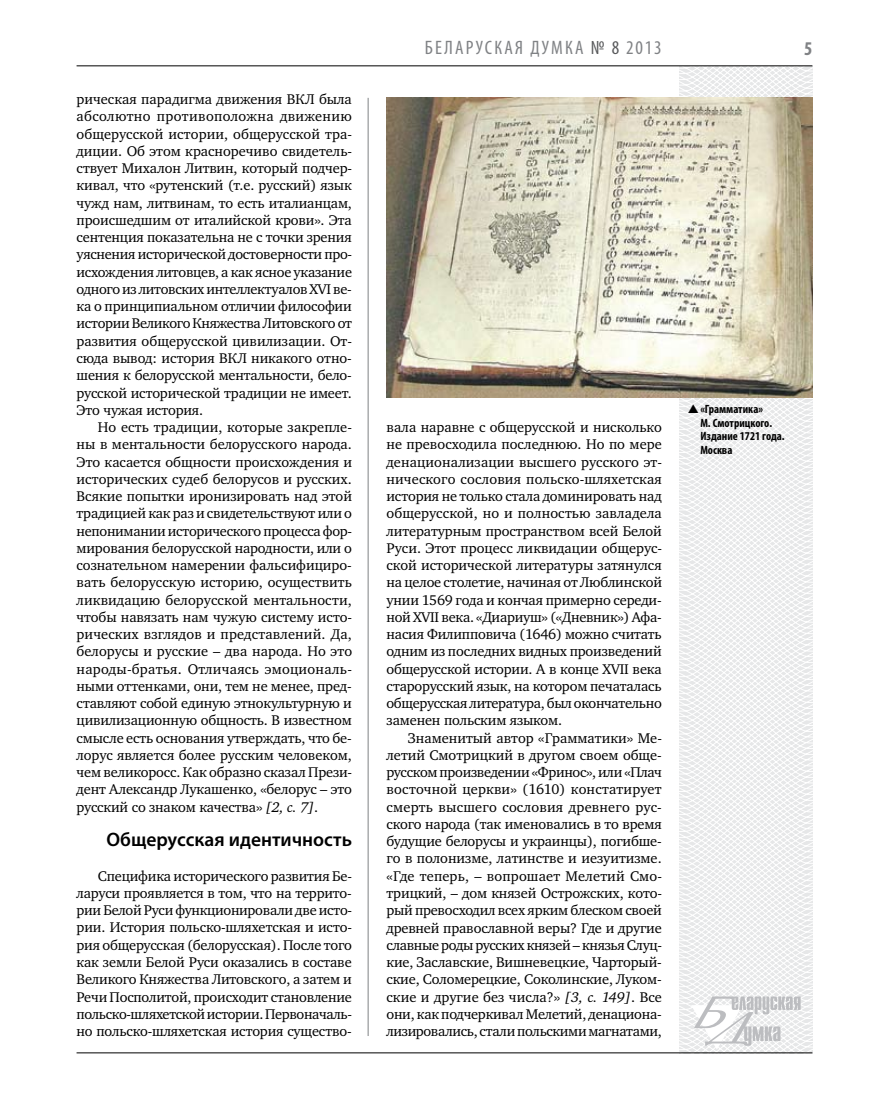
<style>
.page{position:relative;width:872px;height:1106px;background:#fff}
.page>*{position:absolute;margin:0;border:0;box-sizing:border-box;transform-origin:0 0}
.t1{font:600 19.5px "Myriad Pro";color:#000}
.t2{font:condensed 19.5px "Myriad Pro";letter-spacing:.11em;color:#808285}
.t3{font:700 condensed 19.5px "Myriad Pro";color:#808285}
.t4{font:14.4px/17.2px "Charter C";letter-spacing:-.01em;color:#000;text-align:justify}
.t5{font:700 condensed 12px/13.5px "Myriad Pro";color:#000}
.s1{font-style:italic}
.s2{color:#58595b}
</style>
<div class="page">
<hr style="left:368px;top:98px;width:1px;height:938px;background:#808285">
<svg style="left:621px;top:65px;width:192px;height:989px"></svg>
<svg style="left:691px;top:996px;width:109px;height:53px"></svg>
<hr style="left:77px;top:65px;width:735px;height:1px;background:#000">
<hr style="left:77px;top:1052px;width:735px;height:1px;background:#000">
<img style="left:386px;top:97px;width:426px;height:300px">
<svg style="left:688px;top:404px;width:23px;height:10px"></svg>
<p class="t4" style="left:77px;top:91px;width:277px">рическая парадигма движения ВКЛ была абсолютно противоположна движению общерусской истории, общерусской тра&shy;диции. Об этом красноречиво свидетель&shy;ствует Михалон Литвин, который подчер&shy;кивал, что «рутенский (т.е. русский) язык чужд нам, литвинам, то есть италианцам, происшедшим от италийской крови». Эта сентенция показательна не с точки зрения уяснения исторической достоверности про&shy;исхождения литовцев, а как ясное указание одного из литовских интеллектуалов XVI ве&shy;ка о принципиальном отличии философии истории Великого Княжества Литовского от развития общерусской цивилизации. От&shy;сюда вывод: история ВКЛ никакого отно&shy;шения к белорусской ментальности, бело&shy;русской исторической традиции не имеет.<br>Это чужая история.</p>
<p class="t4" style="left:77px;top:418px;width:277px;text-indent:21px">Но есть традиции, которые закрепле&shy;ны в ментальности белорусского народа.<br>Это касается общности происхождения и исторических судеб белорусов и русских.<br>Всякие попытки иронизировать над этой традицией как раз и свидетельствуют или о непонимании исторического процесса фор&shy;мирования белорусской народности, или о сознательном намерении фальсифициро&shy;вать белорусскую историю, осуществить ликвидацию белорусской ментальности, чтобы навязать нам чужую систему исто&shy;рических взглядов и представлений. Да, белорусы и русские – два народа. Но это народы-братья. Отличаясь эмоциональ&shy;ными оттенками, они, тем не менее, пред&shy;ставляют собой единую этнокультурную и цивилизационную общность. В известном смысле есть основания утверждать, что бе&shy;лорус является более русским человеком, чем великоросс. Как образно сказал Прези&shy;дент Александр Лукашенко, «белорус – это русский со знаком качества» <span class="s1">[2, с. 7]</span>.</p>
<h1 class="t1" style="left:106px;top:827px;width:247px">Общерусская идентичность</h1>
<p class="t4" style="left:77px;top:867px;width:277px;text-indent:21px">Специфика исторического развития Бе&shy;ларуси проявляется в том, что на террито&shy;рии Белой Руси функционировали две исто&shy;рии. История польско-шляхетская и исто&shy;рия общерусская (белорусская). После того как земли Белой Руси оказались в составе Великого Княжества Литовского, а затем и Речи Посполитой, происходит становление польско-шляхетской истории. Первоначаль&shy;но польско-шляхетская история существо-</p>
<h1 class="t2" style="left:425px;top:36px;width:238px">БЕЛА РУСКАЯ ДУМКА <span class="s2">№ 8</span> 2013</h1>
<h1 class="t3" style="left:804px;top:37px;width:10px">5</h1>
<p class="t4" style="left:386px;top:418px;width:277px">вала наравне с общерусской и нисколько не превосходила последнюю. Но по мере денационализации высшего русского эт&shy;нического сословия польско-шляхетская история не только стала доминировать над общерусской, но и полностью завладела литературным пространством всей Белой Руси. Этот процесс ликвидации общерус&shy;ской исторической литературы затянулся на целое столетие, начиная от Люблинской унии 1569 года и кончая примерно середи&shy;ной XVII века. «Диариуш» («Дневник») Афа&shy;насия Филипповича (1646) можно считать одним из последних видных произведений общерусской истории. А в конце XVII века старорусский язык, на котором печаталась общерусская литература, был окончательно заменен польским языком.</p>
<p class="t4" style="left:386px;top:729px;width:277px;text-indent:21px">Знаменитый автор «Грамматики» Ме&shy;летий Смотрицкий в другом своем обще&shy;русском произведении «Фринос», или «Плач восточной церкви» (1610) констатирует смерть высшего сословия древнего рус&shy;ского народа (так именовались в то время будущие белорусы и украинцы), погибше&shy;го в полонизме, латинстве и иезуитизме. «Где теперь, – вопрошает Мелетий Смо&shy;трицкий, – дом князей Острожских, кото&shy;рый превосходил всех ярким блеском своей древней православной веры? Где и другие славные роды русских князей – князья Слуц&shy;кие, Заславские, Вишневецкие, Чарторый&shy;ские, Соломерецкие, Соколинские, Луком&shy;ские и другие без числа?» <span class="s1">[3, с. 149]</span>. Все они, как подчеркивал Мелетий, денациона&shy;лизировались, стали польскими магнатами,</p>
<p class="t5" style="left:700px;top:402px;width:86px">«Грамматика»<br>М. Смотрицкого.<br>Издание 1721 года.<br>Москва</p>
</div>
